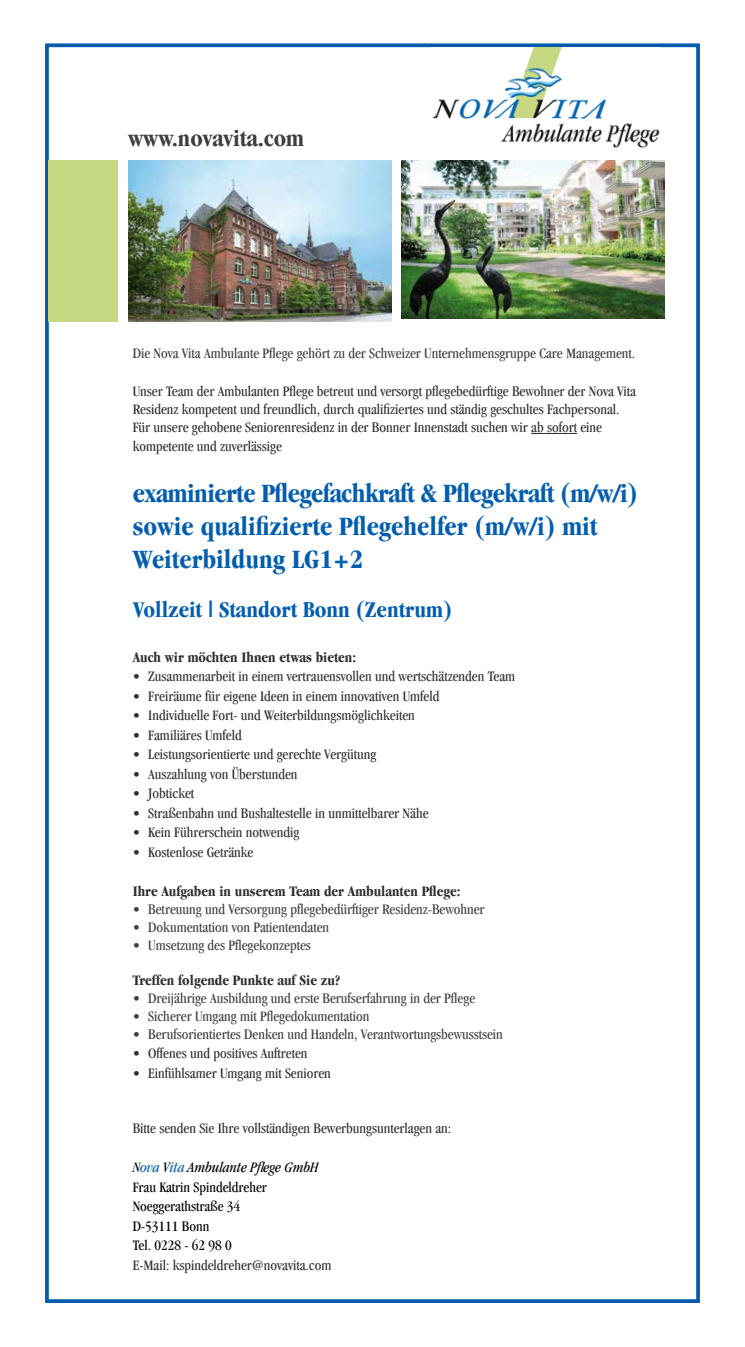
<style>
.page{position:relative;width:745px;height:1347px;background:#fff}
.page>*{position:absolute;margin:0;border:0;box-sizing:border-box;transform-origin:0 0}
.t1{font:700 condensed 27.5px/33px "Garamond";color:#005dad}
.t2{font:700 condensed 24.75px "Garamond";color:#3e3d40}
.t3{font:700 condensed 23.38px "Garamond";color:#005dad}
.t4{font:condensed 15px/18.2px "Garamond";color:#2e2d30}
.t5{font:condensed 15px "Garamond";color:#3e3d40}
.t6{font:700 condensed 15px "Garamond";color:#2e2d30}
.t7{font:condensed 15px/19.5px "Garamond";color:#000}
.s1{font-style:italic}
.s2{font-style:italic;color:#005dad}
</style>
<div class="page">
<div style="left:45px;top:43px;width:654px;height:1259px;border:4px solid #005dad"></div>
<img style="left:432px;top:48px;width:228px;height:99px">
<div style="left:49px;top:160px;width:69px;height:162px;background:#c6d882"></div>
<img style="left:128px;top:160px;width:263px;height:162px">
<img style="left:401px;top:160px;width:263px;height:159px">
<hr style="left:531px;top:433px;width:45px;height:1px;background:#2e2d30">
<h2 class="t2" style="left:128px;top:124px;width:177px">www.novavita.com</h2>
<p class="t5" style="left:133px;top:344px;width:504px">Die Nova Vita Ambulante Pflege gehört zu der Schweizer Unternehmensgruppe Care Management.</p>
<p class="t4" style="left:133px;top:382px;width:504px">Unser Team der Ambulanten Pflege betreut und versorgt pflegebedürftige Bewohner der Nova Vita Residenz kompetent und freundlich, durch qualifiziertes und ständig geschultes Fachpersonal.<br>Für unsere gehobene Seniorenresidenz in der Bonner Innenstadt suchen wir ab sofort eine kompetente und zuverlässige</p>
<h1 class="t1" style="left:133px;top:477px;width:506px">examinierte Pflegefachkraft &amp; Pflegekraft (m/w/i) sowie qualifizierte Pflegehelfer (m/w/i) mit<br>Weiterbildung LG1+2</h1>
<h3 class="t3" style="left:133px;top:596px;width:321px">Vollzeit | Standort Bonn (Zentrum)</h3>
<p class="t6" style="left:133px;top:648px;width:225px">Auch wir möchten Ihnen etwas bieten:</p>
<p class="t4" style="left:133px;top:667px;width:384px">• Zusammenarbeit in einem vertrauensvollen und wertschätzenden Team</p>
<p class="t4" style="left:133px;top:686px;width:308px">• Freiräume für eigene Ideen in einem innovativen Umfeld</p>
<p class="t4" style="left:133px;top:706px;width:283px">• Individuelle Fort- und Weiterbildungsmöglichkeiten</p>
<p class="t4" style="left:133px;top:725px;width:110px">• Familiäres Umfeld</p>
<p class="t4" style="left:133px;top:745px;width:245px">• Leistungsorientierte und gerechte Vergütung</p>
<p class="t4" style="left:133px;top:764px;width:166px">• Auszahlung von Überstunden</p>
<p class="t4" style="left:133px;top:784px;width:63px">• Jobticket</p>
<p class="t4" style="left:133px;top:803px;width:297px">• Straßenbahn und Bushaltestelle in unmittelbarer Nähe</p>
<p class="t4" style="left:133px;top:823px;width:168px">• Kein Führerschein notwendig</p>
<p class="t4" style="left:133px;top:843px;width:122px">• Kostenlose Getränke</p>
<p class="t6" style="left:133px;top:882px;width:329px">Ihre Aufgaben in unserem Team der Ambulanten Pflege:</p>
<p class="t5" style="left:133px;top:900px;width:353px">• Betreuung und Versorgung pflegebedürftiger Residenz-Bewohner</p>
<p class="t5" style="left:133px;top:918px;width:198px">• Dokumentation von Patientendaten</p>
<p class="t5" style="left:133px;top:936px;width:180px">• Umsetzung des Pflegekonzeptes</p>
<p class="t6" style="left:133px;top:971px;width:209px">Treffen folgende Punkte auf Sie zu?</p>
<p class="t5" style="left:133px;top:989px;width:344px">• Dreijährige Ausbildung und erste Berufserfahrung in der Pflege</p>
<p class="t5" style="left:133px;top:1007px;width:238px">• Sicherer Umgang mit Pflegedokumentation</p>
<p class="t5" style="left:133px;top:1025px;width:371px">• Berufsorientiertes Denken und Handeln, Verantwortungsbewusstsein</p>
<p class="t4" style="left:133px;top:1044px;width:176px">• Offenes und positives Auftreten</p>
<p class="t4" style="left:133px;top:1063px;width:200px">• Einfühlsamer Umgang mit Senioren</p>
<p class="t4" style="left:133px;top:1119px;width:320px">Bitte senden Sie Ihre vollständigen Bewerbungsunterlagen an:</p>
<p class="t7" style="left:133px;top:1157px;width:187px"><span class="s1">N</span><span class="s2">ova</span> <span class="s1">V</span><span class="s2">ita</span> <span class="s1">Ambulante Pflege GmbH<br></span>Frau Katrin Spindeldreher<br>Noeggerathstraße 34<br>D-53111 Bonn<br>Tel. 0228 - 62 98 0</p>
<p class="t4" style="left:133px;top:1255px;width:200px">E-Mail: kspindeldreher@novavita.com</p>
</div>
